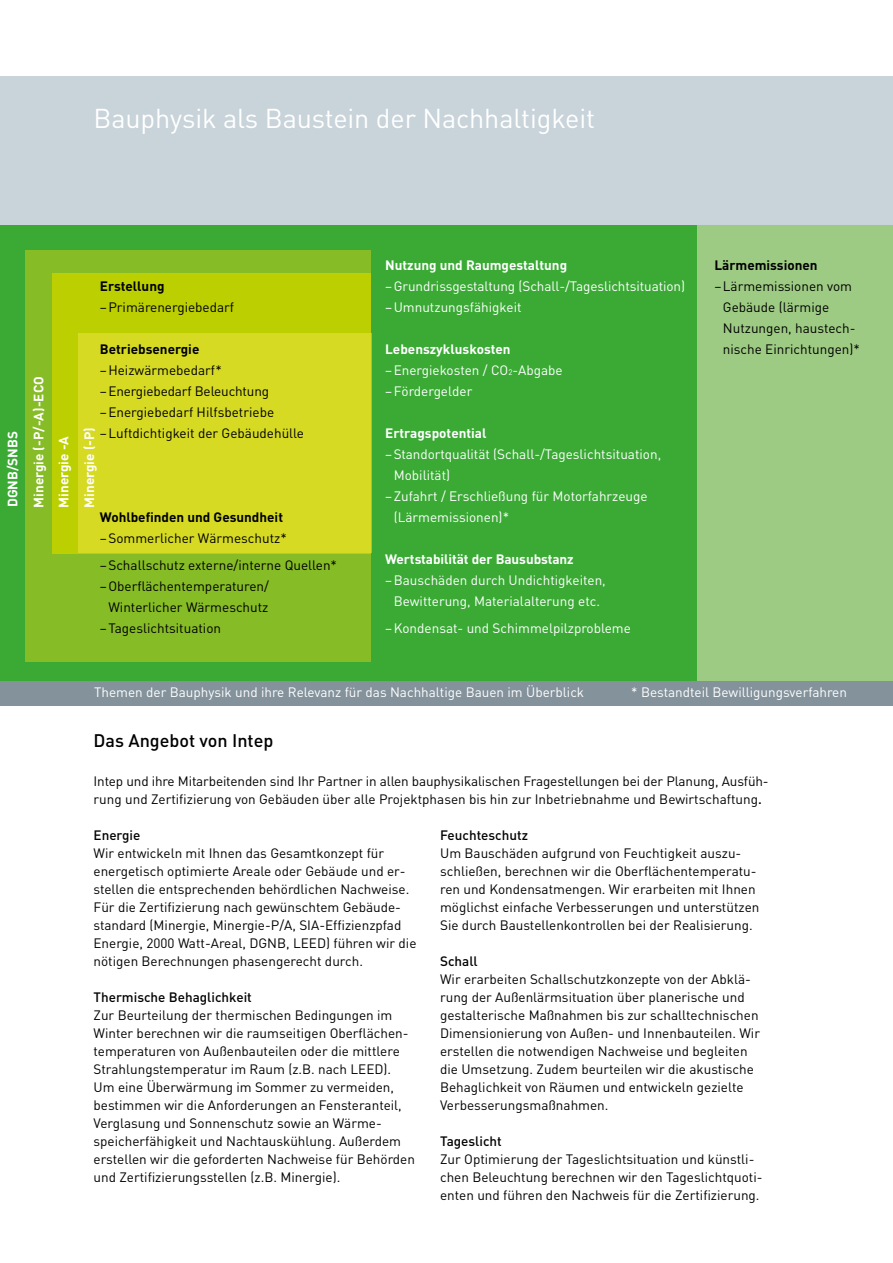
<style>
.page{position:relative;width:893px;height:1263px;background:#fff}
.page>*{position:absolute;margin:0;border:0;box-sizing:border-box;transform-origin:0 0}
.t1{font:27px "DIN";letter-spacing:-.005em;color:#fff}
.t2{font:500 18px "DIN";color:#000}
.t3{font:13.5px/18px "DIN";color:#000}
.t4{font:13.5px/21px "DIN";color:#fff}
.t5{font:700 13.5px/25.2px "DIN";color:#fff}
.t6{font:700 13.5px "DIN";color:#000}
.t7{font:500 13.5px "DIN";color:#000}
.s1{font-weight:700}
.s2{font-size:7.8px}
.s3{font-weight:500}
</style>
<div class="page">
<div style="left:0;top:222px;width:893px;height:483px;background:#83929b"></div>
<div style="left:0;top:77px;width:893px;height:148px;background:#c8d3da"></div>
<div style="left:0;top:225px;width:697px;height:456px;background:#3aaa35"></div>
<div style="left:26px;top:251px;width:345px;height:411px;background:#86bc25"></div>
<div style="left:52px;top:274px;width:319px;height:280px;background:#bccf00"></div>
<div style="left:78px;top:333px;width:293px;height:220px;background:#d6da23"></div>
<div style="left:697px;top:225px;width:196px;height:455px;background:#9ecb84"></div>
<h1 class="t1" style="left:94px;top:102px;width:503px">Bauphysik als Baustein der Nachhaltigkeit</h1>
<p class="t5" style="left:0;top:507px;width:78px;rotate:-90deg">DGNB/SNBS</p>
<p class="t6" style="left:100px;top:277px;width:66px">Erstellung</p>
<p class="t3" style="left:100px;top:298px;width:136px">–Primärenergiebedarf</p>
<p class="t6" style="left:100px;top:340px;width:101px">Betriebsenergie</p>
<p class="t3" style="left:100px;top:360px;width:206px;line-height:21px">–Heizwärmebedarf* –Energiebedarf Beleuchtung –Energiebedarf Hilfsbetriebe –Luftdichtigkeit der Gebäudehülle</p>
<p class="t5" style="left:26px;top:508px;width:133px;rotate:-90deg">Minergie (-P/-A)-ECO<br>Minergie -A<br>Minergie (-P)</p>
<p class="t6" style="left:100px;top:508px;width:185px">Wohlbefinden und Gesundheit</p>
<p class="t3" style="left:100px;top:525px;width:239px;line-height:27px">–Sommerlicher Wärmeschutz* –Schallschutz externe/interne Quellen*</p>
<p class="t3" style="left:100px;top:577px;width:171px">–Oberflächentemperaturen/</p>
<p class="t3" style="left:108px;top:598px;width:162px">Winterlicher Wärmeschutz</p>
<p class="t3" style="left:100px;top:619px;width:123px">–Tageslichtsituation</p>
<p class="t5" style="left:385px;top:252px;width:183px">Nutzung und Raumgestaltung</p>
<p class="t4" style="left:385px;top:276px;width:301px">–Grundrissgestaltung (Schall-/Tageslichtsituation) –Umnutzungsfähigkeit</p>
<p class="t4" style="left:385px;top:339px;width:179px"><span class="s1">Lebenszykluskosten </span>–Energiekosten / CO<span class="s2">2</span>-Abgabe –Fördergelder</p>
<p class="t5" style="left:385px;top:420px;width:103px">Ertragspotential</p>
<p class="t4" style="left:385px;top:444px;width:278px">–Standortqualität (Schall-/Tageslichtsituation,</p>
<p class="t4" style="left:394px;top:465px;width:58px">Mobilität)</p>
<p class="t4" style="left:385px;top:486px;width:264px">–Zufahrt / Erschließung für Motorfahrzeuge</p>
<p class="t4" style="left:394px;top:507px;width:117px">(Lärmemissionen)*</p>
<p class="t5" style="left:385px;top:546px;width:190px">Wertstabilität der Bausubstanz</p>
<p class="t4" style="left:385px;top:570px;width:222px;text-align:center">–Bauschäden durch Undichtigkeiten,<br>Bewitterung, Materialalterung etc.</p>
<p class="t4" style="left:385px;top:618px;width:247px">–Kondensat- und Schimmelpilzprobleme</p>
<p class="t6" style="left:714px;top:256px;width:105px">Lärmemissionen</p>
<p class="t3" style="left:723px;top:275px;width:138px;line-height:21px;text-indent:-9px">–Lärmemissionen vom<br>Gebäude (lärmige<br>Nutzungen, haustech&shy;nische Einrichtungen)*</p>
<p class="t4" style="left:94px;top:681px;width:492px">Themen der Bauphysik und ihre Relevanz für das Nachhaltige Bauen im Überblick</p>
<p class="t4" style="left:631px;top:681px;width:217px">* Bestandteil Bewilligungsverfahren</p>
<h2 class="t2" style="left:94px;top:729px;width:181px">Das Angebot von Intep</h2>
<p class="t3" style="left:94px;top:771px;width:677px">Intep und ihre Mitarbeitenden sind Ihr Partner in allen bauphysikalischen Fragestellungen bei der Planung, Ausfüh&shy;rung und Zertifizierung von Gebäuden über alle Projektphasen bis hin zur Inbetriebnahme und Bewirtschaftung<span class="s3">.</span></p>
<p class="t7" style="left:94px;top:826px;width:48px">Energie</p>
<p class="t3" style="left:94px;top:843px;width:324px">Wir entwickeln mit Ihnen das Gesamtkonzept für energetisch optimierte Areale oder Gebäude und er&shy;stellen die entsprechenden behördlichen Nachweise.<br>Für die Zertifizierung nach gewünschtem Gebäude&shy;standard (Minergie, Minergie-P/A, SIA-Effizienzpfad Energie, 2000 Watt-Areal, DGNB, LEED) führen wir die nötigen Berechnungen phasengerecht durch.</p>
<p class="t7" style="left:94px;top:988px;width:160px">Thermische Behaglichkeit</p>
<p class="t3" style="left:94px;top:1005px;width:323px">Zur Beurteilung der thermischen Bedingungen im Winter berechnen wir die raumseitigen Oberflächen&shy;temperaturen von Außenbauteilen oder die mittlere Strahlungstemperatur im Raum (z.B. nach LEED).<br>Um eine Überwärmung im Sommer zu vermeiden, bestimmen wir die Anforderungen an Fensteranteil, Verglasung und Sonnenschutz sowie an Wärme&shy;speicherfähigkeit und Nachtauskühlung. Außerdem erstellen wir die geforderten Nachweise für Behörden und Zertifizierungsstellen (z.B. Minergie).</p>
<p class="t7" style="left:440px;top:826px;width:89px">Feuchteschutz</p>
<p class="t3" style="left:440px;top:843px;width:321px">Um Bauschäden aufgrund von Feuchtigkeit auszu&shy;schließen, berechnen wir die Oberflächentemperatu&shy;ren und Kondensatmengen. Wir erarbeiten mit Ihnen möglichst einfache Verbesserungen und unterstützen Sie durch Baustellenkontrollen bei der Realisierung.</p>
<p class="t7" style="left:440px;top:952px;width:39px">Schall</p>
<p class="t3" style="left:440px;top:969px;width:321px">Wir erarbeiten Schallschutzkonzepte von der Abklä&shy;rung der Außenlärmsituation über planerische und gestalterische Maßnahmen bis zur schalltechnischen Dimensionierung von Außen- und Innenbauteilen. Wir erstellen die notwendigen Nachweise und begleiten die Umsetzung. Zudem beurteilen wir die akustische Behaglichkeit von Räumen und entwickeln gezielte Verbesserungsmaßnahmen.</p>
<p class="t7" style="left:440px;top:1132px;width:63px">Tageslicht</p>
<p class="t3" style="left:440px;top:1149px;width:324px">Zur Optimierung der Tageslichtsituation und künstli&shy;chen Beleuchtung berechnen wir den Tageslichtquoti&shy;enten und führen den Nachweis für die Zertifizierung.</p>
</div>
